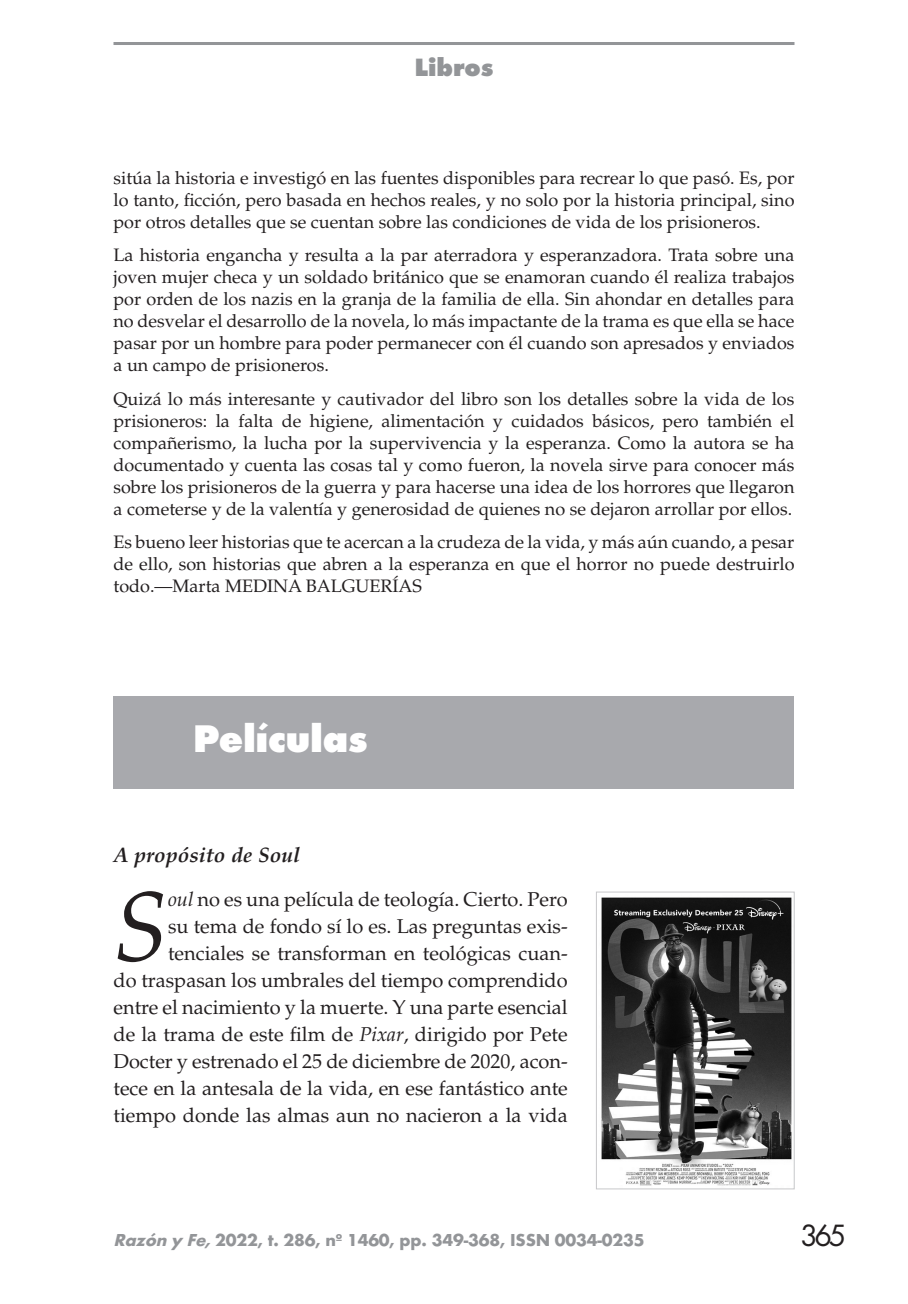
<style>
.page{position:relative;width:908px;height:1304px;background:#fff}
.page>*{position:absolute;margin:0;border:0;box-sizing:border-box;transform-origin:0 0}
.t1{font:italic 98px "Palatino";color:#231f20}
.t2{font:800 40px "Futura T";letter-spacing:-.01em;color:#fff}
.t3{font:32px "Futura T";color:#231f20}
.t4{font:800 26px "Futura T";color:#939598}
.t5{font:italic 700 21px "Palatino";color:#231f20}
.t6{font:20px/27px "Palatino";color:#231f20;text-align:right}
.t7{font:18px/22px "Palatino";color:#231f20;text-align:justify}
.t8{font:700 18px "Futura T";letter-spacing:-.01em;color:#939598}
.s1{font-style:italic}
</style>
<div class="page">
<hr style="left:113px;top:42px;width:681px;height:3px;background:#939598">
<div style="left:113px;top:696px;width:681px;height:93px;background:#a8a9ad"></div>
<img style="left:601px;top:897px;width:191px;height:289px">
<div style="left:596px;top:892px;width:198px;height:297px;border:1px solid #c7c8ca"></div>
<h3 class="t4" style="left:414px;top:52px;width:81px">Libros</h3>
<p class="t7" style="left:113px;top:167px;width:682px">sitúa la historia e investigó en las fuentes disponibles para recrear lo que pasó. Es, por lo tanto, ficción, pero basada en hechos reales, y no solo por la historia principal, sino por otros detalles que se cuentan sobre las condiciones de vida de los prisioneros.</p>
<p class="t7" style="left:113px;top:244px;width:682px">La historia engancha y resulta a la par aterradora y esperanzadora. Trata sobre una joven mujer checa y un soldado británico que se enamoran cuando él realiza trabajos por orden de los nazis en la granja de la familia de ella. Sin ahondar en detalles para no desvelar el desarrollo de la novela, lo más impactante de la trama es que ella se hace pasar por un hombre para poder permanecer con él cuando son apresados y enviados a un campo de prisioneros.</p>
<p class="t7" style="left:113px;top:388px;width:682px">Quizá lo más interesante y cautivador del libro son los detalles sobre la vida de los prisioneros: la falta de higiene, alimentación y cuidados básicos, pero también el compañerismo, la lucha por la supervivencia y la esperanza. Como la autora se ha documentado y cuenta las cosas tal y como fueron, la novela sirve para conocer más sobre los prisioneros de la guerra y para hacerse una idea de los horrores que llegaron a cometerse y de la valentía y generosidad de quienes no se dejaron arrollar por ellos.</p>
<p class="t7" style="left:113px;top:531px;width:682px">Es bueno leer historias que te acercan a la crudeza de la vida, y más aún cuando, a pesar de ello, son historias que abren a la esperanza en que el horror no puede destruirlo todo.—Marta MEDINA BALGUERÍAS</p>
<h2 class="t2" style="left:193px;top:714px;width:176px">Películas</h2>
<p class="t5" style="left:113px;top:843px;width:188px">A propósito de Soul</p>
<h1 class="t1" style="left:113px;top:870px;width:56px">S</h1>
<p class="t6" style="left:113px;top:886px;width:455px"><span class="s1">oul</span> no es una película de teología. Cierto. Pero<br>su tema de fondo sí lo es. Las preguntas exis&shy;tenciales se transforman en teológicas cuan-<br>do traspasan los umbrales del tiempo comprendido entre el nacimiento y la muerte. Y una parte esencial de la trama de este film de <span class="s1">Pixar</span>, dirigido por Pete Docter y estrenado el 25 de diciembre de 2020, acon&shy;tece en la antesala de la vida, en ese fantástico ante tiempo donde las almas aun no nacieron a la vida</p>
<p class="t8" style="left:113px;top:1230px;width:532px"><span class="s1">Razón y Fe,</span>2022, t. 286, nº 1460, pp. 349-368, ISSN 0034-0235</p>
<h3 class="t3" style="left:799px;top:1217px;width:48px">365</h3>
</div>
